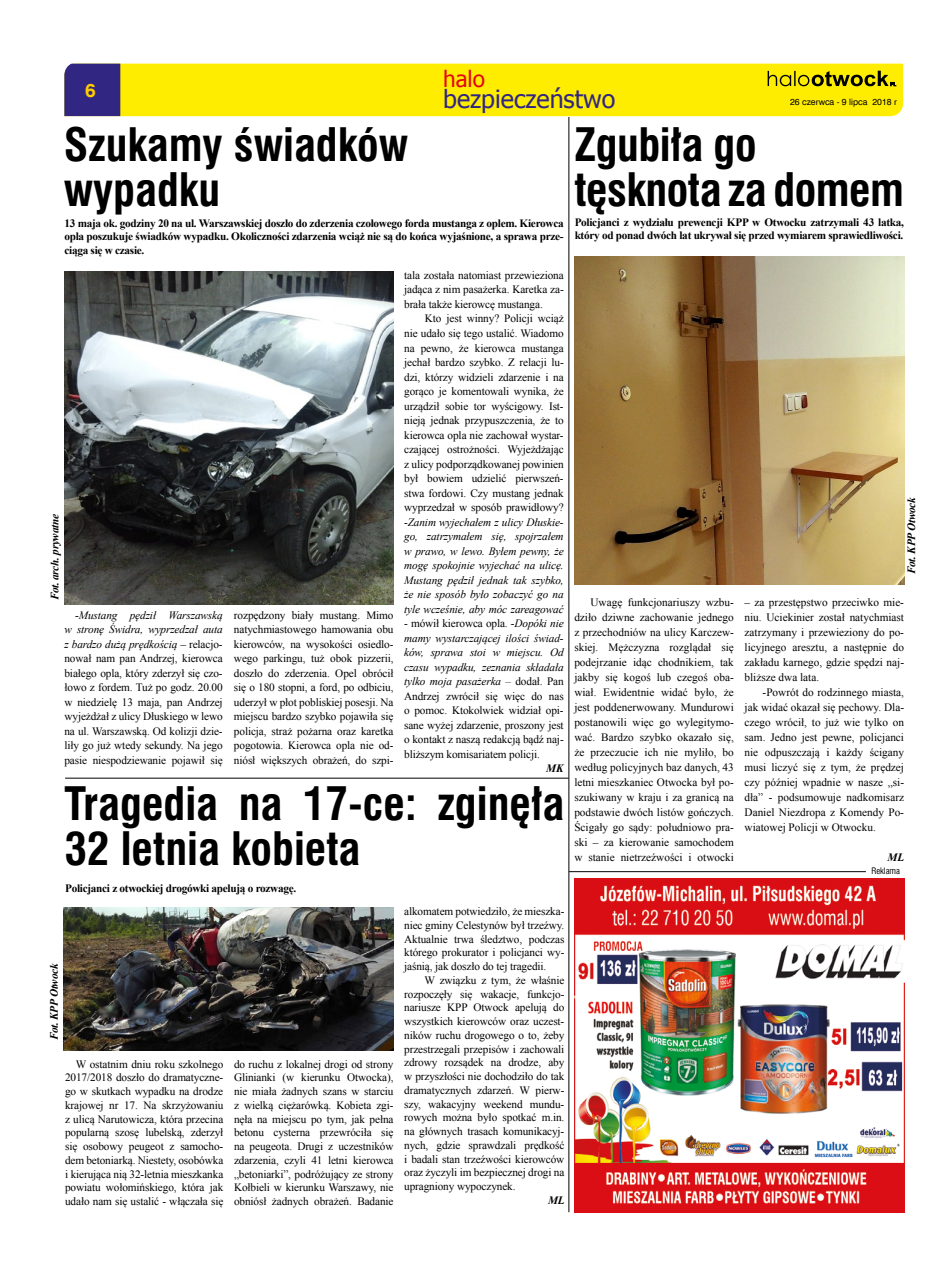
<style>
.page{position:relative;width:936px;height:1276px;background:#fff}
.page>*{position:absolute;margin:0;border:0;box-sizing:border-box;transform-origin:0 0}
.t1{font:700 45px/45px "Swis 721 Cn EU";color:#000}
.t2{font:25px "Tahoma";color:#312783}
.t3{font:22.5px "Tahoma";color:#e30613}
.t4{font:700 18.75px "Swis 721 EU";color:#fc0}
.t5{font:11.25px/14.5px "Times New Roman";letter-spacing:-.01em;color:#000;text-align:justify}
.t6{font:700 11.25px/13.5px "Times New Roman";letter-spacing:-.025em;color:#000;text-align:justify}
.t7{font:italic 700 11.25px "Times New Roman";letter-spacing:-.025em;color:#000}
.t8{font:8.75px "Swis 721 EU";color:#000}
.t9{font:8.75px "Swis 721 Cn EU";color:#000}
.s1{font-style:italic}
</style>
<div class="page">
<svg style="left:64px;top:64px;width:838px;height:52px;background:#eddc09"></svg>
<img style="left:574px;top:879px;width:330px;height:333px">
<img style="left:64px;top:271px;width:329px;height:333px">
<img style="left:64px;top:907px;width:329px;height:144px">
<hr style="left:65px;top:778px;width:503px;height:1px;background:#000">
<img style="left:574px;top:257px;width:330px;height:328px">
<hr style="left:568px;top:117px;width:1px;height:1095px;background:#000">
<hr style="left:569px;top:871px;width:296px;height:1px;background:#000">
<h3 class="t4" style="left:85px;top:79px;width:12px">6</h3>
<h3 class="t3" style="left:443px;top:63px;width:43px">halo</h3>
<h2 class="t2" style="left:443px;top:82px;width:174px">bezpieczeństwo</h2>
<p class="t8" style="left:790px;top:97px;width:108px">26 czerwca - 9 lipca 2018 r</p>
<h1 class="t1" style="left:64px;top:125px;width:346px">Szukamy świadków wypadku</h1>
<p class="t6" style="left:64px;top:216px;width:500px">13 maja ok. godziny 20 na ul. Warszawskiej doszło do zderzenia czołowego forda mustanga z oplem. Kierowca opla poszukuje świadków wypadku. Okoliczności zdarzenia wciąż nie są do końca wyjaśnione, a sprawa prze&shy;ciąga się w czasie.</p>
<p class="t7" style="left:47px;top:600px;width:88px;rotate:-90deg">Fot. arch. prywatne</p>
<p class="t5" style="left:64px;top:608px;width:160px;text-indent:11px">-<span class="s1">Mustang pędził Warszawską w stronę Świdra, wyprzedzał auta z bardzo dużą prędkością</span> – relacjo&shy;nował nam pan Andrzej, kierowca białego opla, który zderzył się czo&shy;łowo z fordem. Tuż po godz. 20.00 w niedzielę 13 maja, pan Andrzej wyjeżdżał z ulicy Dłuskiego w lewo na ul. Warszawską. Od kolizji dzie&shy;liły go już wtedy sekundy. Na jego pasie niespodziewanie pojawił się</p>
<p class="t5" style="left:234px;top:608px;width:161px">rozpędzony biały mustang. Mimo natychmiastowego hamowania obu kierowców, na wysokości osiedlo&shy;wego parkingu, tuż obok pizzerii, doszło do zderzenia. Opel obrócił się o 180 stopni, a ford, po odbiciu, uderzył w płot pobliskiej posesji. Na miejscu bardzo szybko pojawiła się policja, straż pożarna oraz karetka pogotowia. Kierowca opla nie od&shy;niósł większych obrażeń, do szpi-</p>
<p class="t5" style="left:404px;top:268px;width:161px">tala została natomiast przewieziona jadąca z nim pasażerka. Karetka za&shy;brała także kierowcę mustanga.</p>
<p class="t5" style="left:404px;top:311px;width:161px;text-indent:21px">Kto jest winny? Policji wciąż nie udało się tego ustalić. Wiadomo na pewno, że kierowca mustanga jechał bardzo szybko. Z relacji lu&shy;dzi, którzy widzieli zdarzenie i na gorąco je komentowali wynika, że urządził sobie tor wyścigowy. Ist&shy;nieją jednak przypuszczenia, że to kierowca opla nie zachował wystar&shy;czającej ostrożności. Wyjeżdżając z ulicy podporządkowanej powinien był bowiem udzielić pierwszeń&shy;stwa fordowi. Czy mustang jednak wyprzedzał w sposób prawidłowy? -<span class="s1">Zanim wyjechałem z ulicy Dłuskie&shy;go, zatrzymałem się, spojrzałem w prawo, w lewo. Byłem pewny, że mogę spokojnie wyjechać na ulicę.<br>Mustang pędził jednak tak szybko, że nie sposób było zobaczyć go na tyle wcześnie, aby móc zareagować</span></p>
<p class="t5" style="left:404px;top:616px;width:161px">- mówił kierowca opla. -<span class="s1">Dopóki nie mamy wystarczającej ilości świad&shy;ków, sprawa stoi w miejscu. Od czasu wypadku, zeznania składała tylko moja pasażerka –</span> dodał. Pan Andrzej zwrócił się więc do nas o pomoc. Ktokolwiek widział opi&shy;sane wyżej zdarzenie, proszony jest o kontakt z naszą redakcją bądź naj&shy;bliższym komisariatem policji.</p>
<p class="t7" style="left:546px;top:760px;width:19px">MK</p>
<h1 class="t1" style="left:64px;top:783px;width:501px">Tragedia na 17-ce: zginęła<br>32 letnia kobieta</h1>
<p class="t6" style="left:65px;top:881px;width:233px">Policjanci z otwockiej drogówki apelują o rozwagę.</p>
<p class="t7" style="left:46px;top:1040px;width:78px;rotate:-90deg">Fot. KPP Otwock</p>
<p class="t5" style="left:65px;top:1056px;width:160px;line-height:13.8px;text-indent:11px">W ostatnim dniu roku szkolnego 2017/2018 doszło do dramatyczne&shy;go w skutkach wypadku na drodze krajowej nr 17. Na skrzyżowaniu z ulicą Narutowicza, która przecina popularną szosę lubelską, zderzył się osobowy peugeot z samocho&shy;dem betoniarką. Niestety, osobówka i kierująca nią 32-letnia mieszkanka powiatu wołomińskiego, która jak udało nam się ustalić - włączała się</p>
<p class="t5" style="left:234px;top:1056px;width:161px;line-height:13.8px">do ruchu z lokalnej drogi od strony Glinianki (w kierunku Otwocka), nie miała żadnych szans w starciu z wielką ciężarówką. Kobieta zgi&shy;nęła na miejscu po tym, jak pełna betonu cysterna przewróciła się na peugeota. Drugi z uczestników zdarzenia, czyli 41 letni kierowca „betoniarki”, podróżujący ze strony Kołbieli w kierunku Warszawy, nie obniósł żadnych obrażeń. Badanie</p>
<p class="t5" style="left:404px;top:904px;width:162px;line-height:13.8px">alkomatem potwiedziło, że mieszka&shy;niec gminy Celestynów był trzeźwy.<br>Aktualnie trwa śledztwo, podczas którego prokurator i policjanci wy&shy;jaśnią, jak doszło do tej tragedii.</p>
<p class="t5" style="left:404px;top:973px;width:162px;line-height:13.8px;text-indent:20px">W związku z tym, że właśnie rozpoczęły się wakacje, funkcjo&shy;nariusze KPP Otwock apelują do wszystkich kierowców oraz uczest&shy;ników ruchu drogowego o to, żeby przestrzegali przepisów i zachowali zdrowy rozsądek na drodze, aby w przyszłości nie dochodziło do tak dramatycznych zdarzeń. W pierw&shy;szy, wakacyjny weekend mundu&shy;rowych można było spotkać m.in. na głównych trasach komunikacyj&shy;nych, gdzie sprawdzali prędkość i badali stan trzeźwości kierowców oraz życzyli im bezpiecznej drogi na upragniony wypoczynek.</p>
<p class="t7" style="left:548px;top:1192px;width:18px">ML</p>
<h1 class="t1" style="left:574px;top:125px;width:331px">Zgubiła go tęsknota za domem</h1>
<p class="t6" style="left:574px;top:215px;width:331px">Policjanci z wydziału prewencji KPP w Otwocku zatrzymali 43 latka, który od ponad dwóch lat ukrywał się przed wymiarem sprawiedliwości.</p>
<p class="t7" style="left:903px;top:574px;width:78px;rotate:-90deg">Fot. KPP Otwock</p>
<p class="t5" style="left:574px;top:594px;width:161px;line-height:15px;text-indent:16px">Uwagę funkcjonariuszy wzbu&shy;dziło dziwne zachowanie jednego z przechodniów na ulicy Karczew&shy;skiej. Mężczyzna rozglądał się podejrzanie idąc chodnikiem, tak jakby się kogoś lub czegoś oba&shy;wiał. Ewidentnie widać było, że jest poddenerwowany. Mundurowi postanowili więc go wylegitymo&shy;wać. Bardzo szybko okazało się, że przeczucie ich nie myliło, bo według policyjnych baz danych, 43 letni mieszkaniec Otwocka był po&shy;szukiwany w kraju i za granicą na podstawie dwóch listów gończych.<br>Ścigały go sądy: południowo pra&shy;ski – za kierowanie samochodem w stanie nietrzeźwości i otwocki</p>
<p class="t5" style="left:744px;top:594px;width:161px;line-height:15px">– za przestępstwo przeciwko mie&shy;niu. Uciekinier został natychmiast zatrzymany i przewieziony do po&shy;licyjnego aresztu, a następnie do zakładu karnego, gdzie spędzi naj&shy;bliższe dwa lata.</p>
<p class="t5" style="left:744px;top:684px;width:161px;line-height:15px;text-indent:18px">-Powrót do rodzinnego miasta, jak widać okazał się pechowy. Dla&shy;czego wrócił, to już wie tylko on sam. Jedno jest pewne, policjanci nie odpuszczają i każdy ścigany musi liczyć się z tym, że prędzej czy później wpadnie w nasze „si&shy;dła” - podsumowuje nadkomisarz Daniel Niezdropa z Komendy Po&shy;wiatowej Policji w Otwocku.</p>
<p class="t7" style="left:887px;top:849px;width:18px">ML</p>
<p class="t9" style="left:871px;top:864px;width:30px">Reklama</p>
</div>
